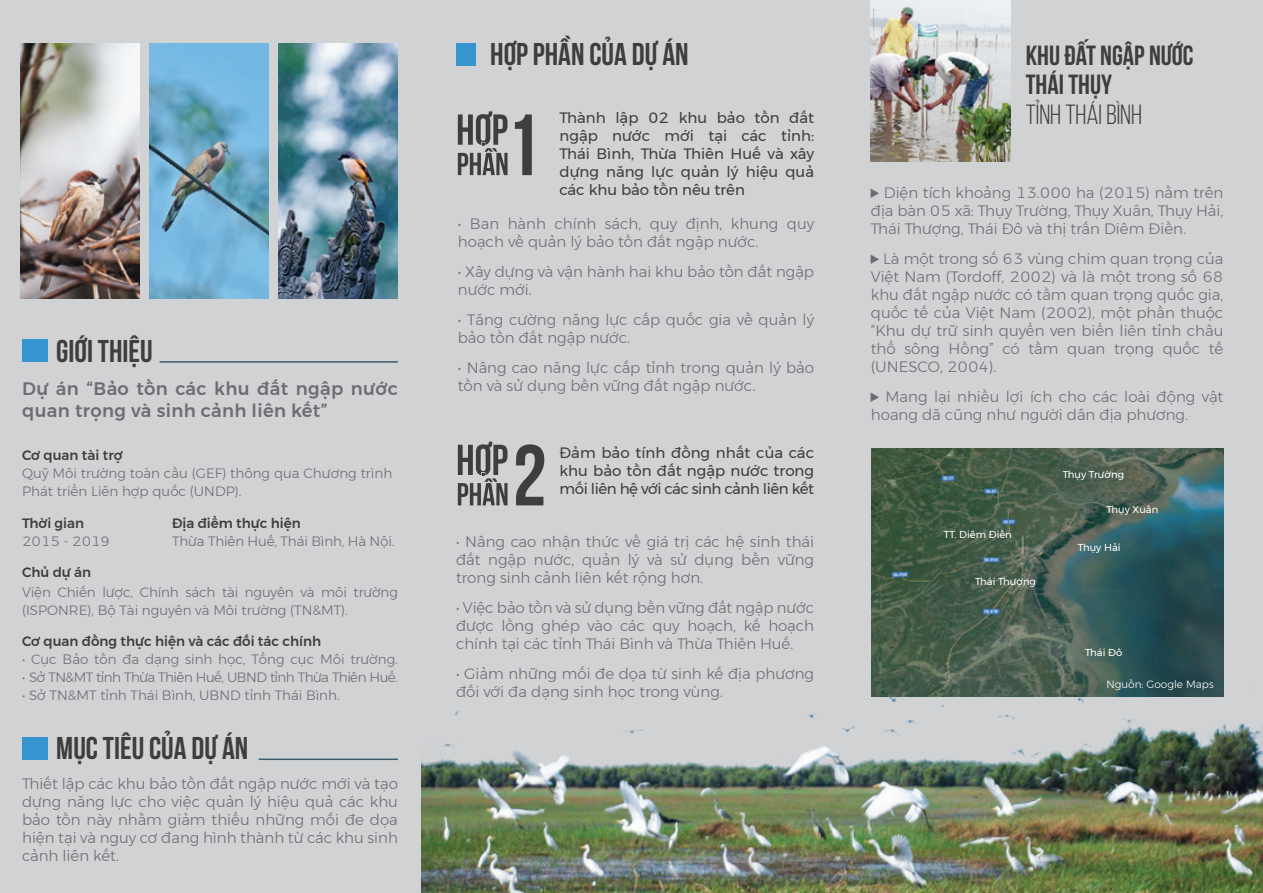
<style>
.page{position:relative;width:1263px;height:893px;background:#d1d2d4}
.page>*{position:absolute;margin:0;border:0;box-sizing:border-box;transform-origin:0 0}
.t1{font:700 31.5px "SVN Bebas Neue";color:#3e3e3f}
.t2{font:700 27.75px/29.4px "SVN Bebas Neue";color:#3e3e3f}
.t3{font:27.75px "SVN Bebas Neue";color:#3e3e3f}
.t4{font:500 18px/21.6px "Montserrat";letter-spacing:.02em;color:#6c6d70}
.t5{font:300 15px/18px "Montserrat";color:#6c6d70}
.t6{font:15px/18px "Montserrat";color:#3e3e3f;text-align:justify}
.t7{font:300 13.5px/18px "Montserrat";color:#6c6d70}
.t8{font:500 13.5px "Montserrat";color:#3e3e3f}
.t9{font:300 13.5px "Montserrat";letter-spacing:-.04em;color:#6c6d70}
.t10{font:300 10.5px "Montserrat";color:#fff}
.t11{font:10.05px "Montserrat";color:#fff}
</style>
<div class="page">
<img style="left:871px;top:449px;width:352px;height:190px">
<svg style="left:458px;top:111px;width:49px;height:64px"></svg>
<svg style="left:515px;top:114px;width:17px;height:61px"></svg>
<svg style="left:458px;top:442px;width:49px;height:63px"></svg>
<svg style="left:516px;top:444px;width:28px;height:61px"></svg>
<img style="left:20px;top:43px;width:120px;height:256px">
<img style="left:149px;top:43px;width:120px;height:256px">
<img style="left:278px;top:43px;width:120px;height:256px">
<img style="left:871px;top:0;width:139px;height:162px">
<div style="left:22px;top:340px;width:26px;height:22px;background:#3694ce"></div>
<div style="left:22px;top:737px;width:26px;height:22px;background:#3694ce"></div>
<div style="left:456px;top:43px;width:20px;height:22px;background:#3694ce"></div>
<hr style="left:160px;top:361px;width:238px;height:2px;background:#3a5f6f">
<hr style="left:259px;top:758px;width:139px;height:2px;background:#3a5f6f">
<img style="left:421px;top:639px;width:842px;height:254px">
<h1 class="t1" style="left:56px;top:329px;width:98px">GIỚI THIỆU</h1>
<p class="t4" style="left:22px;top:378px;width:377px">Dự án “Bảo tồn các khu đất ngập nước quan trọng và sinh cảnh liên kết”</p>
<p class="t8" style="left:22px;top:445px;width:102px">Cơ quan tài trợ</p>
<p class="t7" style="left:22px;top:464px;width:372px">Quỹ Môi trường toàn cầu (GEF) thông qua Chương trình<br>Phát triển Liên hợp quốc (UNDP).</p>
<p class="t8" style="left:22px;top:512px;width:64px">Thời gian</p>
<p class="t8" style="left:172px;top:512px;width:130px">Địa điểm thực hiện</p>
<p class="t7" style="left:22px;top:532px;width:89px">2015 - 2019</p>
<p class="t7" style="left:172px;top:532px;width:224px">Thừa Thiên Huế, Thái Bình, Hà Nội.</p>
<p class="t8" style="left:22px;top:562px;width:71px">Chủ dự án</p>
<p class="t7" style="left:22px;top:583px;width:377px">Viện Chiến lược, Chính sách tài nguyên và môi trường (ISPONRE), Bộ Tài nguyên và Môi trường (TN&amp;MT).</p>
<p class="t8" style="left:22px;top:631px;width:300px">Cơ quan đồng thực hiện và các đối tác chính</p>
<p class="t7" style="left:22px;top:650px;width:377px">• Cục Bảo tồn đa dạng sinh học, Tổng cục Môi trường.</p>
<p class="t9" style="left:22px;top:667px;width:377px">• Sở TN&amp;MT tỉnh Thừa Thiên Huế, UBND tỉnh Thừa Thiên Huế.</p>
<p class="t7" style="left:22px;top:686px;width:319px">• Sở TN&amp;MT tỉnh Thái Bình, UBND tỉnh Thái Bình.</p>
<h1 class="t1" style="left:56px;top:726px;width:194px">MỤC TIÊU CỦA DỰ ÁN</h1>
<p class="t5" style="left:22px;top:775px;width:377px;text-align:justify">Thiết lập các khu bảo tồn đất ngập nước mới và tạo dựng năng lực cho việc quản lý hiệu quả các khu bảo tồn này nhằm giảm thiểu những mối đe dọa hiện tại và nguy cơ đang hình thành từ các khu sinh cảnh liên kết.</p>
<h1 class="t1" style="left:490px;top:32px;width:200px">HỢP PHẦN CỦA DỰ ÁN</h1>
<p class="t6" style="left:560px;top:109px;width:256px">Thành lập 02 khu bảo tồn đất ngập nước mới tại các tỉnh:<br>Thái Bình, Thừa Thiên Huế và xây dựng năng lực quản lý hiệu quả các khu bảo tồn nêu trên</p>
<p class="t5" style="left:458px;top:215px;width:358px">• Ban hành chính sách, quy định, khung quy hoạch về quản lý bảo tồn đất ngập nước.</p>
<p class="t5" style="left:458px;top:263px;width:358px">• Xây dựng và vận hành hai khu bảo tồn đất ngập nước mới.</p>
<p class="t5" style="left:458px;top:311px;width:358px">• Tăng cường năng lực cấp quốc gia về quản lý bảo tồn đất ngập nước.</p>
<p class="t5" style="left:458px;top:359px;width:358px">• Nâng cao năng lực cấp tỉnh trong quản lý bảo tồn và sử dụng bền vững đất ngập nước.</p>
<p class="t6" style="left:560px;top:443px;width:256px">Đảm bảo tính đồng nhất của các khu bảo tồn đất ngập nước trong mối liên hệ với các sinh cảnh liên kết</p>
<p class="t5" style="left:456px;top:532px;width:360px;text-align:justify">• Nâng cao nhận thức về giá trị các hệ sinh thái đất ngập nước, quản lý và sử dụng bền vững trong sinh cảnh liên kết rộng hơn.</p>
<p class="t5" style="left:456px;top:598px;width:360px;text-align:justify">• Việc bảo tồn và sử dụng bền vững đất ngập nước được lồng ghép vào các quy hoạch, kế hoạch chính tại các tỉnh Thái Bình và Thừa Thiên Huế.</p>
<p class="t5" style="left:456px;top:664px;width:360px">• Giảm những mối đe dọa từ sinh kế địa phương đối với đa dạng sinh học trong vùng.</p>
<h2 class="t2" style="left:1026px;top:38px;width:169px">KHU ĐẤT NGẬP NƯỚC<br>THÁI THỤY</h2>
<h2 class="t3" style="left:1026px;top:96px;width:118px">tỉnh Thái Bình</h2>
<p class="t5" style="left:871px;top:183px;width:354px;text-align:justify;text-indent:13px">Diện tích khoảng 13.000 ha (2015) nằm trên địa bàn 05 xã: Thụy Trường, Thụy Xuân, Thụy Hải, Thái Thượng, Thái Đô và thị trấn Diêm Điền.</p>
<p class="t5" style="left:871px;top:249px;width:354px;text-align:justify;text-indent:12px">Là một trong số 63 vùng chim quan trọng của Việt Nam (Tordoff, 2002) và là một trong số 68 khu đất ngập nước có tầm quan trọng quốc gia, quốc tế của Việt Nam (2002), một phần thuộc “Khu dự trữ sinh quyển ven biển liên tỉnh châu thổ sông Hồng” có tầm quan trọng quốc tế (UNESCO, 2004).</p>
<p class="t5" style="left:871px;top:387px;width:354px;text-indent:15px">Mang lại nhiều lợi ích cho các loài động vật hoang dã cũng như người dân địa phương.</p>
<p class="t11" style="left:1063px;top:467px;width:63px">Thụy Trường</p>
<p class="t11" style="left:944px;top:526px;width:70px">TT. Diêm Điền</p>
<p class="t11" style="left:975px;top:574px;width:62px">Thái Thượng</p>
<p class="t11" style="left:1106px;top:502px;width:53px">Thụy Xuân</p>
<p class="t11" style="left:1078px;top:540px;width:44px">Thụy Hải</p>
<p class="t11" style="left:1085px;top:644px;width:39px">Thái Đô</p>
<p class="t10" style="left:1106px;top:676px;width:109px">Nguồn: Google Maps</p>
</div>
